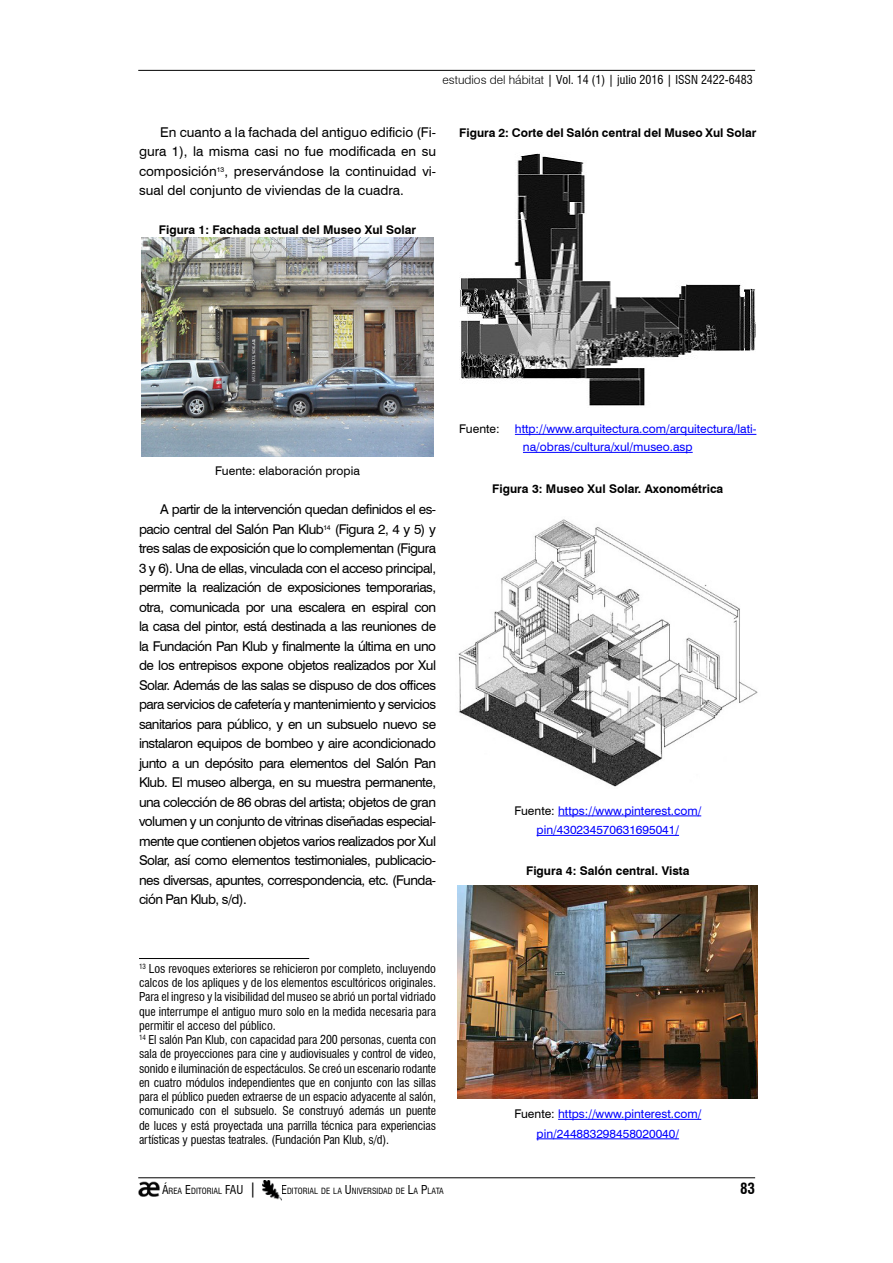
<style>
.page{position:relative;width:893px;height:1263px;background:#fff}
.page>*{position:absolute;margin:0;border:0;box-sizing:border-box;transform-origin:0 0}
.t1{font:700 condensed 15px "Swiss 721 BT";color:#000}
.t2{font:13.5px/19.5px "Swiss 721 BT";letter-spacing:-.02em;color:#000;text-align:justify}
.t3{font:condensed 12px/14.2px "Swiss 721 BT";letter-spacing:-.01em;color:#000}
.t4{font:12px/19.5px "Swiss 721 BT";color:#00f;text-align:center}
.t5{font:700 12px "Swiss 721 BT";color:#000}
.t6{font:12px "Swiss 721 BT";color:#000}
.t7{font:condensed 8.4px "Swiss 721 BT";color:#000}
.s1{font-weight:300;font-stretch:normal}
.s2{font-family:"Minion Pro";font-stretch:normal}
.s3{color:#000}
.s4{font-size:12px}
.s5{font-size:15px}
</style>
<div class="page">
<hr style="left:138px;top:70px;width:617px;height:1px;background:#000">
<hr style="left:138px;top:1177px;width:617px;height:1px;background:#000">
<img style="left:138px;top:1181px;width:21px;height:16px">
<img style="left:262px;top:1180px;width:19px;height:20px">
<img style="left:142px;top:238px;width:291px;height:218px">
<hr style="left:139px;top:958px;width:170px;height:1px;background:#000">
<hr style="left:515px;top:434px;width:241px;height:1px;background:#00f">
<hr style="left:523px;top:452px;width:169px;height:1px;background:#00f">
<hr style="left:558px;top:816px;width:143px;height:1px;background:#00f">
<hr style="left:536px;top:835px;width:143px;height:1px;background:#00f">
<hr style="left:558px;top:1119px;width:143px;height:1px;background:#00f">
<hr style="left:536px;top:1139px;width:143px;height:1px;background:#00f">
<img style="left:460px;top:153px;width:295px;height:253px">
<img style="left:458px;top:519px;width:300px;height:268px">
<img style="left:458px;top:886px;width:299px;height:213px">
<p class="t3" style="left:442px;top:74px;width:312px"><span class="s1">estudios del hábitat</span> | Vol. 14 (1) | ju<span class="s2">l</span>io 2016 | ISSN 2422-6483</p>
<p class="t2" style="left:139px;top:124px;width:298px;text-indent:21px">En cuanto a la fachada del antiguo edificio (Fi&shy;gura 1), la misma casi no fue modificada en su composición<sup>13</sup>, preservándose la continuidad vi&shy;sual del conjunto de viviendas de la cuadra.</p>
<p class="t5" style="left:159px;top:225px;width:259px">Figura 1: Fachada actual del Museo Xul Solar</p>
<p class="t5" style="left:459px;top:128px;width:299px">Figura 2: Corte del Salón central del Museo Xul Solar</p>
<p class="t6" style="left:215px;top:466px;width:146px">Fuente: elaboración propia</p>
<p class="t2" style="left:139px;top:501px;width:298px;text-indent:21px">A partir de la intervención quedan definidos el es&shy;pacio central del Salón Pan Klub<sup>14</sup> (Figura 2, 4 y 5) y tres salas de exposición que lo complementan (Figura 3 y 6). Una de ellas, vinculada con el acceso principal, permite la realización de exposiciones temporarias, otra, comunicada por una escalera en espiral con la casa del pintor, está destinada a las reuniones de la Fundación Pan Klub y finalmente la última en uno de los entrepisos expone objetos realizados por Xul Solar. Además de las salas se dispuso de dos offices para servicios de cafetería y mantenimiento y servicios sanitarios para público, y en un subsuelo nuevo se instalaron equipos de bombeo y aire acondicionado junto a un depósito para elementos del Salón Pan Klub. El museo alberga, en su muestra permanente, una colección de 86 obras del artista; objetos de gran volumen y un conjunto de vitrinas diseñadas especial&shy;mente que contienen objetos varios realizados por Xul Solar, así como elementos testimoniales, publicacio&shy;nes diversas, apuntes, correspondencia, etc. (Funda&shy;ción Pan Klub, s/d).</p>
<p class="t3" style="left:139px;top:962px;width:298px"><sup>13</sup> Los revoques exteriores se rehicieron por completo, incluyendo calcos de los apliques y de los elementos escultóricos originales.<br>Para el ingreso y la visibilidad del museo se abrió un portal vidriado que interrumpe el antiguo muro solo en la medida necesaria para permitir el acceso del público.<br><sup>14</sup> El salón Pan Klub, con capacidad para 200 personas, cuenta con sala de proyecciones para cine y audiovisuales y control de video, sonido e iluminación de espectáculos. Se creó un escenario rodante en cuatro módulos independientes que en conjunto con las sillas para el público pueden extraerse de un espacio adyacente al salón, comunicado con el subsuelo. Se construyó además un puente de luces y está proyectada una parrilla técnica para experiencias artísticas y puestas teatrales. (Fundación Pan Klub, s/d).</p>
<p class="t6" style="left:459px;top:424px;width:42px">Fuente:</p>
<p class="t4" style="left:523px;top:421px;width:235px;line-height:18px;text-align:left;text-indent:-8px">http://www.arquitectura.com/arquitectura/lati&shy;na/obras/cultura/xul/museo.asp</p>
<p class="t5" style="left:492px;top:484px;width:232px">Figura 3: Museo Xul Solar. Axonométrica</p>
<p class="t4" style="left:514px;top:802px;width:188px"><span class="s3">Fuente:</span> https://www.pinterest.com/ pin/430234570631695041/</p>
<p class="t5" style="left:526px;top:866px;width:165px">Figura 4: Salón central. Vista</p>
<p class="t4" style="left:514px;top:1105px;width:188px"><span class="s3">Fuente:</span> https://www.pinterest.com/ pin/244883298458020040/</p>
<p class="t7" style="left:162px;top:1188px;width:96px"><span class="s4">Á</span>REA <span class="s4">E</span>DITORIAL <span class="s4">FAU</span> <span class="s5">|</span></p>
<p class="t7" style="left:281px;top:1188px;width:164px"><span class="s4">E</span>DITORIAL DE LA <span class="s4">U</span>NIVERSIDAD DE <span class="s4">L</span>A <span class="s4">P</span>LATA</p>
<p class="t1" style="left:740px;top:1183px;width:16px">83</p>
</div>
